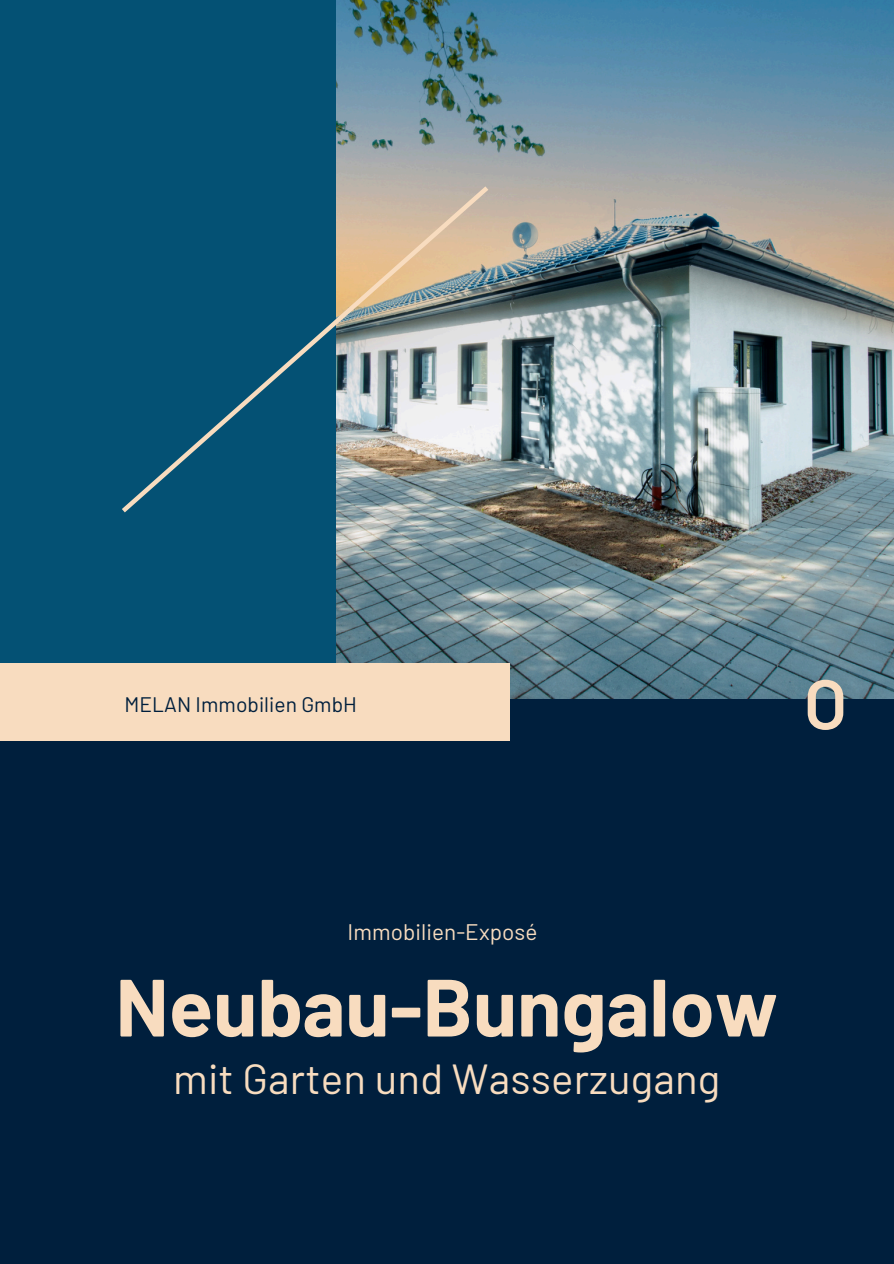
<style>
.page{position:relative;width:894px;height:1264px;background:#fff}
.page>*{position:absolute;margin:0;border:0;box-sizing:border-box;transform-origin:0 0}
.t1{font:700 81px "Barlow";color:#f8dcbf}
.t2{font:600 69.9px "Barlow";color:#f8dcbf}
.t3{font:42px "Barlow";letter-spacing:.005em;color:#f8dcbf}
.t4{font:22.5px "Barlow";letter-spacing:.005em;color:#f8dcbf}
.t5{font:21px "Barlow";letter-spacing:.005em;color:#001f3d}
</style>
<div class="page">
<div style="left:0;top:0;width:893px;height:1263px;background:#001f3d"></div>
<div style="left:0;top:0;width:892px;height:698px;background:#045174"></div>
<img style="left:337px;top:0;width:556px;height:699px">
<div style="left:0;top:663px;width:509px;height:78px;background:#f8dcbf"></div>
<svg style="left:122px;top:182px;width:371px;height:335px"></svg>
<h1 class="t5" style="left:124px;top:691px;width:234px">MELAN Immobilien GmbH</h1>
<h2 class="t2" style="left:803px;top:659px;width:45px">O</h2>
<p class="t4" style="left:347px;top:917px;width:191px">Immobilien-Exposé</p>
<h3 class="t1" style="left:115px;top:955px;width:664px">Neubau-Bungalow</h3>
<h3 class="t3" style="left:173px;top:1052px;width:548px">mit Garten und Wasserzugang</h3>
</div>
